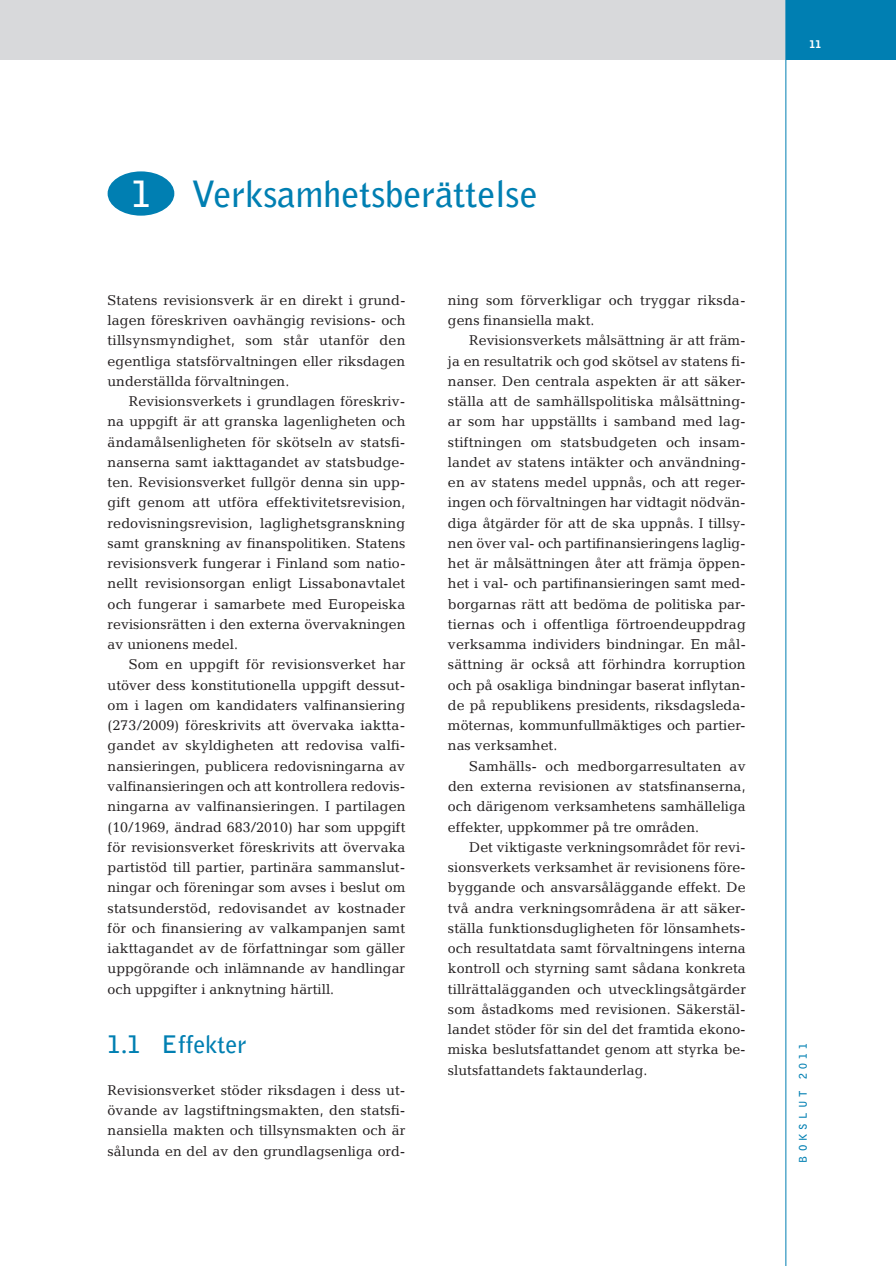
<style>
.page{position:relative;width:896px;height:1266px;background:#fff}
.page>*{position:absolute;margin:0;border:0;box-sizing:border-box;transform-origin:0 0}
.t1{font:700 36px "Bell Gothic";color:#007fb2}
.t2{font:700 24px "Bell Gothic";color:#007fb2}
.t3{font:14.25px/20.2px "Candida";color:#231f20;text-align:justify}
.t4{font:700 10.5px "Bell Gothic";letter-spacing:.4em;color:#007fb2}
.t5{font:900 10.5px "Bell Gothic";color:#fff}
.s1{color:#fff}
</style>
<div class="page">
<hr style="left:0;top:0;width:1px;height:60px;background:#d8d9db">
<div style="left:1px;top:0;width:874px;height:60px;background:#d8d9db"></div>
<div style="left:785px;top:0;width:110px;height:60px;background:#007fb2"></div>
<hr style="left:785px;top:0;width:1px;height:1265px;background:#007fb2">
<div style="left:108px;top:171px;width:66px;height:45px;background:#007fb2;border-radius:50%"></div>
<h1 class="t1" style="left:131px;top:172px;width:407px"><span class="s1">1</span> Verksamhetsberättelse</h1>
<p class="t3" style="left:108px;top:290px;width:299px">Statens revisionsverk är en direkt i grund&shy;lagen föreskriven oavhängig revisions- och tillsynsmyndighet, som står utanför den egentliga statsförvaltningen eller riksdagen underställda förvaltningen.</p>
<p class="t3" style="left:108px;top:391px;width:299px;text-indent:21px">Revisionsverkets i grundlagen föreskriv&shy;na uppgift är att granska lagenligheten och ändamålsenligheten för skötseln av statsfi&shy;nanserna samt iakttagandet av statsbudge&shy;ten. Revisionsverket fullgör denna sin upp&shy;gift genom att utföra effektivitetsrevision, redovisningsrevision, laglighetsgranskning samt granskning av finanspolitiken. Statens revisionsverk fungerar i Finland som natio&shy;nellt revisionsorgan enligt Lissabonavtalet och fungerar i samarbete med Europeiska revisionsrätten i den externa övervakningen av unionens medel.</p>
<p class="t3" style="left:108px;top:654px;width:299px;text-indent:21px">Som en uppgift för revisionsverket har utöver dess konstitutionella uppgift dessut&shy;om i lagen om kandidaters valfinansiering (273/2009) föreskrivits att övervaka iaktta&shy;gandet av skyldigheten att redovisa valfi&shy;nansieringen, publicera redovisningarna av valfinansieringen och att kontrollera redovis&shy;ningarna av valfinansieringen. I partilagen (10/1969, ändrad 683/2010) har som uppgift för revisionsverket föreskrivits att övervaka partistöd till partier, partinära sammanslut&shy;ningar och föreningar som avses i beslut om statsunderstöd, redovisandet av kostnader för och finansiering av valkampanjen samt iakttagandet av de författningar som gäller uppgörande och inlämnande av handlingar och uppgifter i anknytning härtill.</p>
<h2 class="t2" style="left:108px;top:1030px;width:141px">1.1 Effekter</h2>
<p class="t3" style="left:108px;top:1079px;width:299px">Revisionsverket stöder riksdagen i dess ut&shy;övande av lagstiftningsmakten, den statsfi&shy;nansiella makten och tillsynsmakten och är sålunda en del av den grundlagsenliga ord-</p>
<p class="t3" style="left:448px;top:290px;width:299px">ning som förverkligar och tryggar riksda&shy;gens finansiella makt.</p>
<p class="t3" style="left:448px;top:330px;width:299px;text-indent:21px">Revisionsverkets målsättning är att främ&shy;ja en resultatrik och god skötsel av statens fi&shy;nanser. Den centrala aspekten är att säker&shy;ställa att de samhällspolitiska målsättning&shy;ar som har uppställts i samband med lag&shy;stiftningen om statsbudgeten och insam&shy;landet av statens intäkter och användning&shy;en av statens medel uppnås, och att reger&shy;ingen och förvaltningen har vidtagit nödvän&shy;diga åtgärder för att de ska uppnås. I tillsy&shy;nen över val- och partifinansieringens laglig&shy;het är målsättningen åter att främja öppen&shy;het i val- och partifinansieringen samt med&shy;borgarnas rätt att bedöma de politiska par&shy;tiernas och i offentliga förtroendeuppdrag verksamma individers bindningar. En mål&shy;sättning är också att förhindra korruption och på osakliga bindningar baserat inflytan&shy;de på republikens presidents, riksdagsleda&shy;möternas, kommunfullmäktiges och partier&shy;nas verksamhet.</p>
<p class="t3" style="left:448px;top:755px;width:299px;text-indent:21px">Samhälls- och medborgarresultaten av den externa revisionen av statsfinanserna, och därigenom verksamhetens samhälleliga effekter, uppkommer på tre områden.</p>
<p class="t3" style="left:448px;top:836px;width:299px;text-indent:21px">Det viktigaste verkningsområdet för revi&shy;sionsverkets verksamhet är revisionens före&shy;byggande och ansvarsåläggande effekt. De två andra verkningsområdena är att säker&shy;ställa funktionsdugligheten för lönsamhets&shy;och resultatdata samt förvaltningens interna kontroll och styrning samt sådana konkreta tillrättalägganden och utvecklingsåtgärder som åstadkoms med revisionen. Säkerstäl&shy;landet stöder för sin del det framtida ekono&shy;miska beslutsfattandet genom att styrka be&shy;slutsfattandets faktaunderlag.</p>
<p class="t5" style="left:809px;top:38px;width:13px">11</p>
<p class="t4" style="left:796px;top:1162px;width:121px;rotate:-90deg">BOKSLUT 2011</p>
</div>
